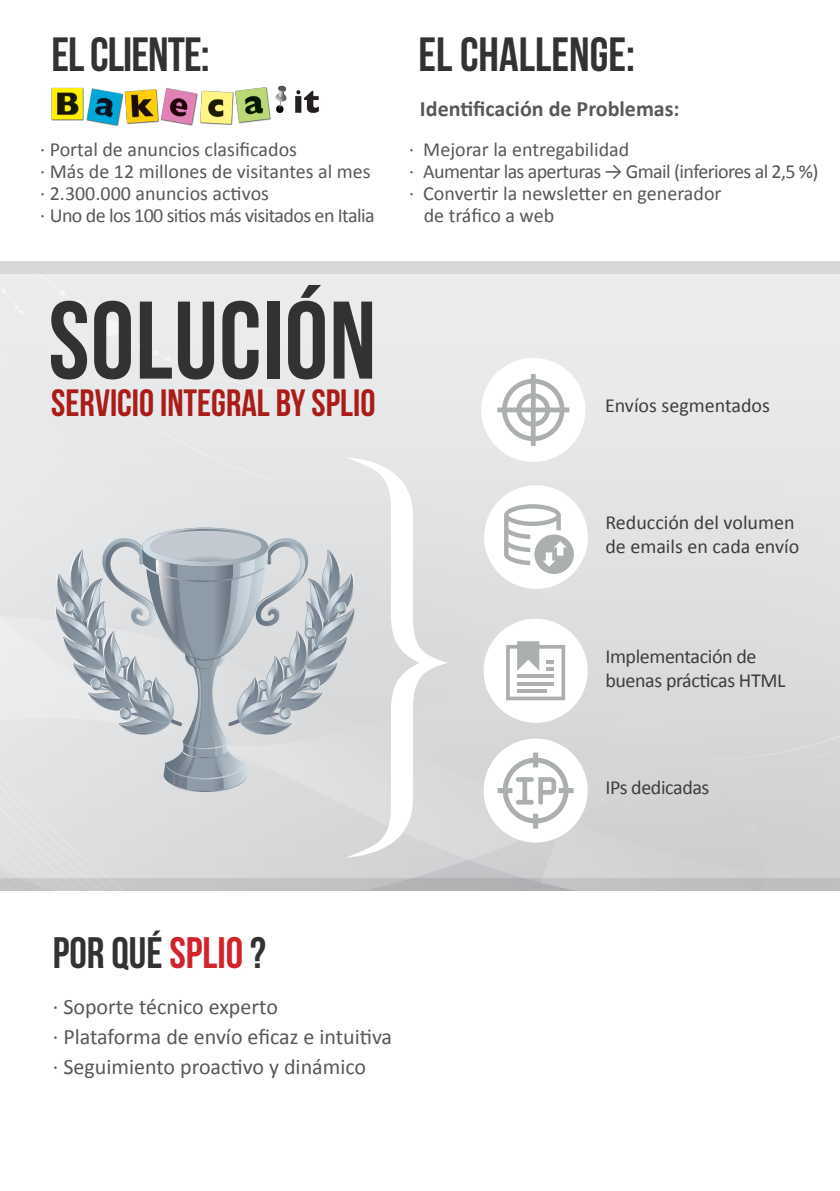
<style>
.page{position:relative;width:840px;height:1191px;background:#fff}
.page>*{position:absolute;margin:0;border:0;box-sizing:border-box;transform-origin:0 0}
.t1{font:110px "Bebas Neue";letter-spacing:.01em;color:#333233}
.t2{font:48px "Bebas Neue";color:#333233}
.t3{font:48px "Bebas Neue";letter-spacing:-.02em;color:#333233}
.t4{font:44px "Bebas Neue";color:#333233}
.t5{font:38px "Bebas Neue";color:#a91c17}
.t6{font:22px "Calibri";color:#57585a}
.t7{font:700 22px "Calibri";color:#57585a}
.t8{font:20px/22px "Calibri";color:#57585a}
.t9{font:20px/24px "Calibri";letter-spacing:-.01em;color:#3e3e3f}
.t10{font:20px "Calibri";letter-spacing:-.03em;color:#57585a}
.s1{color:#d1232a}
</style>
<div class="page">
<div style="left:0;top:262px;width:839px;height:12px;background:#d8d7d9"></div>
<svg style="left:0;top:878px;width:839px;height:12px;background:#bfbfc1"></svg>
<img style="left:51px;top:85px;width:268px;height:42px">
<svg style="left:54px;top:527px;width:291px;height:265px;background:#bec4ca"></svg>
<svg style="left:345px;top:457px;width:103px;height:400px;fill:#dcdddf"></svg>
<svg style="left:497px;top:374px;width:72px;height:72px"></svg>
<svg style="left:506px;top:641px;width:59px;height:59px"></svg>
<svg style="left:497px;top:752px;width:76px;height:76px"></svg>
<svg style="left:504px;top:504px;width:69px;height:70px"></svg>
<p class="t3" style="left:52px;top:28px;width:159px">EL CLIENTE:</p>
<p class="t2" style="left:418px;top:28px;width:218px">EL CHALLENGE:</p>
<p class="t8" style="left:40px;top:138px;width:258px">· Portal de anuncios clasificados</p>
<p class="t8" style="left:40px;top:160px;width:332px">· Más de 12 millones de visitantes al mes</p>
<p class="t8" style="left:40px;top:182px;width:230px">· 2.300.000 anuncios activos</p>
<p class="t10" style="left:40px;top:203px;width:336px">· Uno de los 100 sitios más visitados en Italia</p>
<p class="t1" style="left:48px;top:280px;width:329px">SOLUCIÓN</p>
<p class="t5" style="left:51px;top:382px;width:325px">SERVICIO INTEGRAL BY SPLIO</p>
<p class="t7" style="left:420px;top:95px;width:261px">Identificación de Problemas:</p>
<p class="t8" style="left:409px;top:138px;width:221px">· Mejorar la entregabilidad</p>
<p class="t10" style="left:409px;top:159px;width:411px">· Aumentar las aperturas → Gmail (inferiores al 2,5 %)</p>
<p class="t8" style="left:423px;top:182px;width:299px;text-indent:-15px">· Convertir la newsletter en generador de tráfico a web</p>
<p class="t9" style="left:604px;top:394px;width:166px">Envíos segmentados</p>
<p class="t9" style="left:605px;top:510px;width:195px">Reducción del volumen de emails en cada envío</p>
<p class="t9" style="left:605px;top:644px;width:181px">Implementación de buenas prácticas HTML</p>
<p class="t9" style="left:605px;top:775px;width:105px">IPs dedicadas</p>
<p class="t4" style="left:53px;top:928px;width:214px">POR QUÉ<span class="s1">SPLIO</span>?</p>
<p class="t6" style="left:53px;top:992px;width:226px">· Soporte técnico experto</p>
<p class="t6" style="left:53px;top:1022px;width:341px">· Plataforma de envío eficaz e intuitiva</p>
<p class="t6" style="left:53px;top:1052px;width:315px">· Seguimiento proactivo y dinámico</p>
</div>
